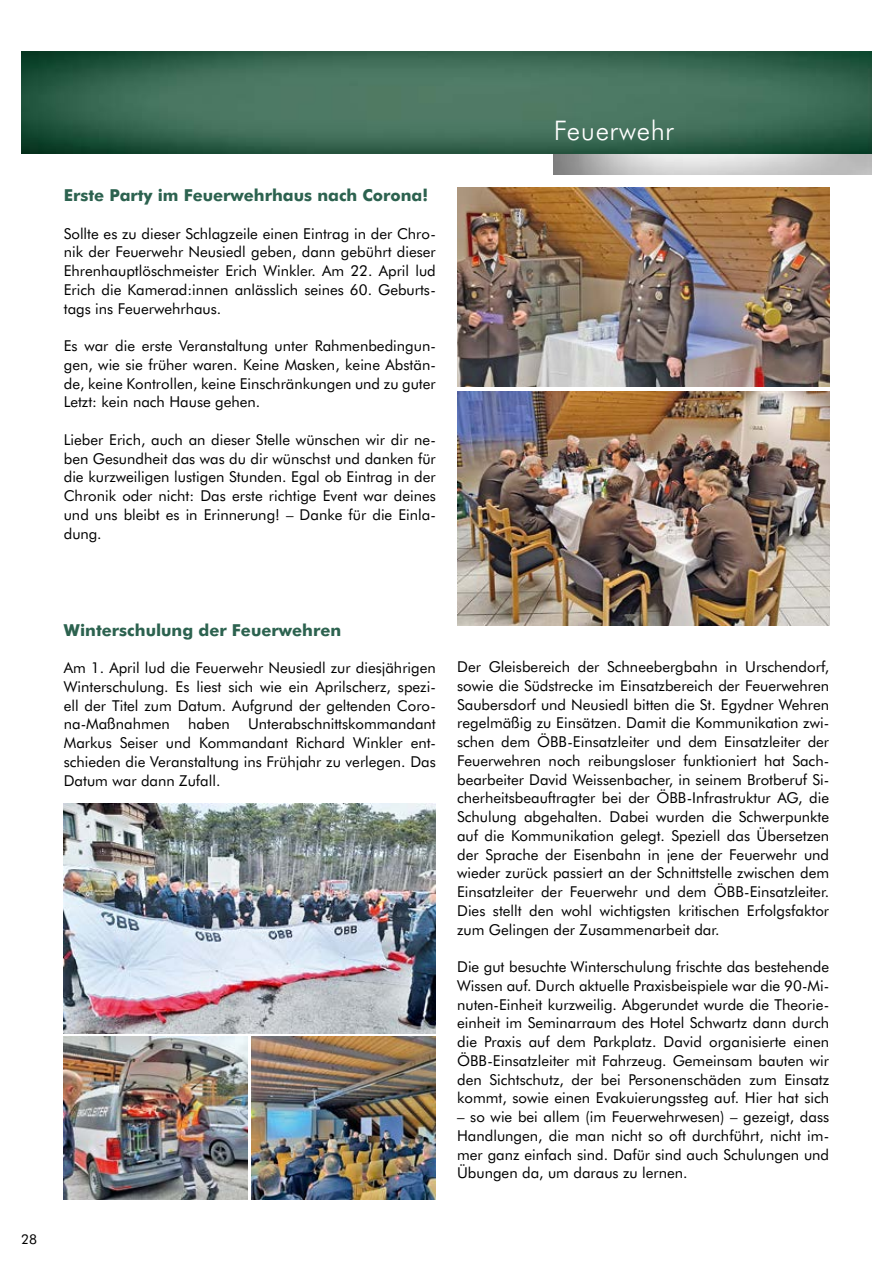
<style>
.page{position:relative;width:893px;height:1263px;background:#fff}
.page>*{position:absolute;margin:0;border:0;box-sizing:border-box;transform-origin:0 0}
.t1{font:300 27px "Futura BT";letter-spacing:.02em;color:#fff}
.t2{font:700 16.5px "Futura BT";color:#2c624f}
.t3{font:15px/18.8px "Futura BT";color:#000;text-align:justify}
.t4{font:13.5px "Futura BT";color:#000}
</style>
<div class="page">
<img style="left:553px;top:153px;width:319px;height:21px">
<img style="left:21px;top:51px;width:851px;height:102px">
<img style="left:457px;top:187px;width:372px;height:200px">
<img style="left:457px;top:391px;width:372px;height:234px">
<img style="left:64px;top:1036px;width:184px;height:163px">
<img style="left:64px;top:804px;width:372px;height:229px">
<img style="left:252px;top:1036px;width:184px;height:163px">
<p class="t2" style="left:64px;top:185px;width:366px">Erste Party im Feuerwehrhaus nach Corona!</p>
<p class="t3" style="left:64px;top:224px;width:374px">Sollte es zu dieser Schlagzeile einen Eintrag in der Chro&shy;nik der Feuerwehr Neusiedl geben, dann gebührt dieser Ehrenhauptlöschmeister Erich Winkler. Am 22. April lud Erich die Kamerad:innen anlässlich seines 60. Geburts&shy;tags ins Feuerwehrhaus.</p>
<p class="t3" style="left:64px;top:336px;width:374px">Es war die erste Veranstaltung unter Rahmenbedingun&shy;gen, wie sie früher waren. Keine Masken, keine Abstän&shy;de, keine Kontrollen, keine Einschränkungen und zu guter Letzt: kein nach Hause gehen.</p>
<p class="t3" style="left:64px;top:430px;width:374px">Lieber Erich, auch an dieser Stelle wünschen wir dir ne&shy;ben Gesundheit das was du dir wünschst und danken für die kurzweiligen lustigen Stunden. Egal ob Eintrag in der Chronik oder nicht: Das erste richtige Event war deines und uns bleibt es in Erinnerung! – Danke für die Einla&shy;dung.</p>
<h1 class="t1" style="left:554px;top:114px;width:121px">Feuerwehr</h1>
<p class="t4" style="left:21px;top:1230px;width:17px">28</p>
<p class="t2" style="left:64px;top:620px;width:279px">Winterschulung der Feuerwehren</p>
<p class="t3" style="left:64px;top:658px;width:374px">Am 1. April lud die Feuerwehr Neusiedl zur diesjährigen Winterschulung. Es liest sich wie ein Aprilscherz, spezi&shy;ell der Titel zum Datum. Aufgrund der geltenden Coro&shy;na-Maßnahmen haben Unterabschnittskommandant Markus Seiser und Kommandant Richard Winkler ent&shy;schieden die Veranstaltung ins Frühjahr zu verlegen. Das Datum war dann Zufall.</p>
<p class="t3" style="left:457px;top:657px;width:374px">Der Gleisbereich der Schneebergbahn in Urschendorf, sowie die Südstrecke im Einsatzbereich der Feuerwehren Saubersdorf und Neusiedl bitten die St. Egydner Wehren regelmäßig zu Einsätzen. Damit die Kommunikation zwi&shy;schen dem ÖBB-Einsatzleiter und dem Einsatzleiter der Feuerwehren noch reibungsloser funktioniert hat Sach&shy;bearbeiter David Weissenbacher, in seinem Brotberuf Si&shy;cherheitsbeauftragter bei der ÖBB-Infrastruktur AG, die Schulung abgehalten. Dabei wurden die Schwerpunkte auf die Kommunikation gelegt. Speziell das Übersetzen der Sprache der Eisenbahn in jene der Feuerwehr und wieder zurück passiert an der Schnittstelle zwischen dem Einsatzleiter der Feuerwehr und dem ÖBB-Einsatzleiter.<br>Dies stellt den wohl wichtigsten kritischen Erfolgsfaktor zum Gelingen der Zusammenarbeit dar.</p>
<p class="t3" style="left:457px;top:957px;width:374px">Die gut besuchte Winterschulung frischte das bestehende Wissen auf. Durch aktuelle Praxisbeispiele war die 90-Mi&shy;nuten-Einheit kurzweilig. Abgerundet wurde die Theorie&shy;einheit im Seminarraum des Hotel Schwartz dann durch die Praxis auf dem Parkplatz. David organisierte einen ÖBB-Einsatzleiter mit Fahrzeug. Gemeinsam bauten wir den Sichtschutz, der bei Personenschäden zum Einsatz kommt, sowie einen Evakuierungssteg auf. Hier hat sich</p>
<p class="t3" style="left:457px;top:1107px;width:374px">– so wie bei allem (im Feuerwehrwesen) – gezeigt, dass Handlungen, die man nicht so oft durchführt, nicht im&shy;mer ganz einfach sind. Dafür sind auch Schulungen und Übungen da, um daraus zu lernen.</p>
</div>
